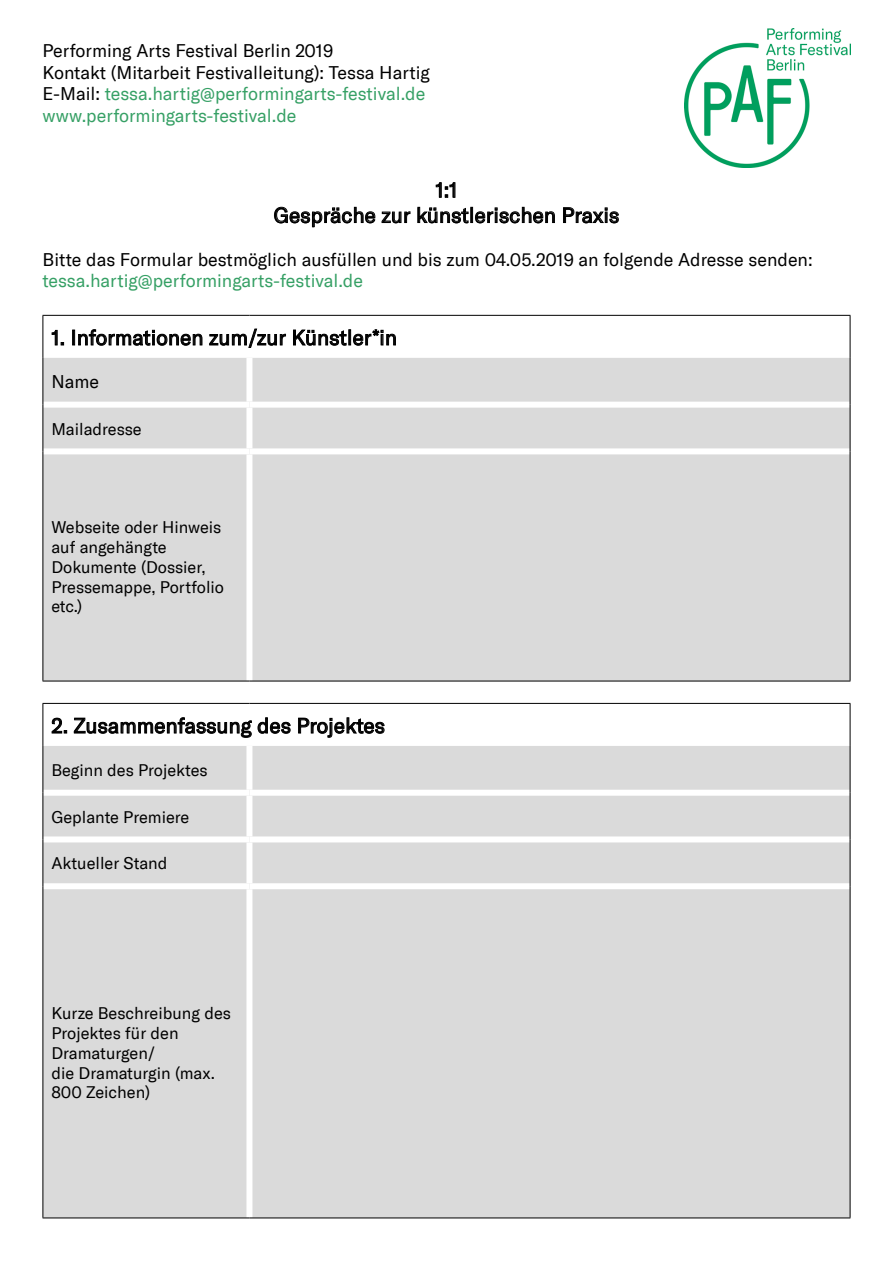
<style>
.page{position:relative;width:893px;height:1263px;background:#fff}
.page>*{position:absolute;margin:0;border:0;box-sizing:border-box;transform-origin:0 0}
.t1{font:21px/25.2px "GT America";color:#000;text-align:center}
.t2{font:18px/21.6px "GT America";color:#000}
.t3{font:18px "GT America";color:#36a065}
.t4{font:16.5px/19.8px "GT America";color:#000}
.s1{color:#36a065}
</style>
<div class="page">
<svg style="left:436px;top:182px;width:19px;height:16px"></svg>
<svg style="left:274px;top:207px;width:101px;height:20px"></svg>
<svg style="left:382px;top:211px;width:28px;height:12px"></svg>
<svg style="left:418px;top:207px;width:137px;height:16px"></svg>
<svg style="left:563px;top:207px;width:56px;height:16px"></svg>
<div style="left:44px;top:358px;width:806px;height:323px;background:#dadada"></div>
<div style="left:246px;top:358px;width:6px;height:44px;background:#fff"></div>
<div style="left:43px;top:402px;width:206px;height:6px;background:#fff"></div>
<div style="left:249px;top:402px;width:601px;height:6px;background:#fff"></div>
<div style="left:246px;top:408px;width:6px;height:40px;background:#fff"></div>
<div style="left:43px;top:448px;width:206px;height:6px;background:#fff"></div>
<div style="left:249px;top:448px;width:601px;height:6px;background:#fff"></div>
<div style="left:246px;top:454px;width:6px;height:227px;background:#fff"></div>
<hr style="left:43px;top:315px;width:206px;height:1px;background:#000">
<hr style="left:43px;top:316px;width:1px;height:42px;background:#000">
<hr style="left:249px;top:315px;width:601px;height:1px;background:#000">
<hr style="left:850px;top:316px;width:1px;height:42px;background:#000">
<hr style="left:43px;top:358px;width:1px;height:47px;background:#000">
<hr style="left:850px;top:358px;width:1px;height:47px;background:#000">
<hr style="left:43px;top:405px;width:1px;height:46px;background:#000">
<hr style="left:850px;top:405px;width:1px;height:46px;background:#000">
<hr style="left:850px;top:451px;width:1px;height:230px;background:#000">
<hr style="left:43px;top:451px;width:1px;height:230px;background:#000">
<hr style="left:43px;top:681px;width:206px;height:1px;background:#000">
<hr style="left:249px;top:681px;width:601px;height:1px;background:#000">
<svg style="left:52px;top:330px;width:12px;height:15px"></svg>
<div style="left:72px;top:330px;width:3px;height:15px;border:1px solid #000"></div>
<svg style="left:78px;top:329px;width:124px;height:17px"></svg>
<svg style="left:209px;top:328px;width:77px;height:20px"></svg>
<svg style="left:293px;top:329px;width:103px;height:17px"></svg>
<div style="left:44px;top:746px;width:806px;height:471px;background:#dadada"></div>
<div style="left:246px;top:746px;width:6px;height:44px;background:#fff"></div>
<div style="left:43px;top:790px;width:206px;height:6px;background:#fff"></div>
<div style="left:249px;top:790px;width:601px;height:6px;background:#fff"></div>
<div style="left:246px;top:796px;width:6px;height:40px;background:#fff"></div>
<div style="left:43px;top:836px;width:206px;height:6px;background:#fff"></div>
<div style="left:249px;top:836px;width:601px;height:6px;background:#fff"></div>
<div style="left:246px;top:842px;width:6px;height:41px;background:#fff"></div>
<div style="left:43px;top:883px;width:206px;height:6px;background:#fff"></div>
<div style="left:249px;top:883px;width:601px;height:6px;background:#fff"></div>
<div style="left:246px;top:889px;width:6px;height:328px;background:#fff"></div>
<hr style="left:43px;top:703px;width:206px;height:1px;background:#000">
<hr style="left:43px;top:704px;width:1px;height:42px;background:#000">
<hr style="left:249px;top:703px;width:601px;height:1px;background:#000">
<hr style="left:850px;top:704px;width:1px;height:42px;background:#000">
<hr style="left:43px;top:746px;width:1px;height:47px;background:#000">
<hr style="left:850px;top:746px;width:1px;height:47px;background:#000">
<hr style="left:43px;top:793px;width:1px;height:46px;background:#000">
<hr style="left:850px;top:793px;width:1px;height:46px;background:#000">
<hr style="left:850px;top:839px;width:1px;height:47px;background:#000">
<hr style="left:850px;top:886px;width:1px;height:331px;background:#000">
<hr style="left:43px;top:839px;width:1px;height:47px;background:#000">
<hr style="left:43px;top:886px;width:1px;height:331px;background:#000">
<hr style="left:43px;top:1217px;width:206px;height:1px;background:#000">
<hr style="left:249px;top:1217px;width:601px;height:1px;background:#000">
<svg style="left:52px;top:718px;width:15px;height:15px"></svg>
<svg style="left:74px;top:717px;width:178px;height:21px"></svg>
<svg style="left:258px;top:717px;width:33px;height:17px"></svg>
<svg style="left:298px;top:717px;width:87px;height:21px"></svg>
<img style="left:685px;top:29px;width:165px;height:139px">
<p class="t2" style="left:43px;top:40px;width:389px">Performing Arts Festival Berlin 2019<br>Kontakt (Mitarbeit Festivalleitung): Tessa Hartig E-Mail: <span class="s1">tessa.hartig@performingarts-festival.de www.performingarts-festival.de</span></p>
<p class="t1" style="left:274px;top:177px;width:347px">1:1<br>Gespräche zur künstlerischen Praxis</p>
<p class="t2" style="left:43px;top:249px;width:772px">Bitte das Formular bestmöglich ausfüllen und bis zum 04.05.2019 an folgende Adresse senden:</p>
<p class="t3" style="left:43px;top:270px;width:322px">tessa.hartig@performingarts-festival.de</p>
<p class="t1" style="left:51px;top:325px;width:347px">1. Informationen zum/zur Künstler*in</p>
<p class="t2" style="left:51px;top:371px;width:49px">Name</p>
<p class="t4" style="left:51px;top:419px;width:92px">Mailadresse</p>
<p class="t4" style="left:51px;top:517px;width:174px">Webseite oder Hinweis auf angehängte<br>Dokumente (Dossier,<br>Pressemappe, Portfolio etc.)</p>
<p class="t1" style="left:51px;top:713px;width:335px">2. Zusammenfassung des Projektes</p>
<p class="t4" style="left:51px;top:760px;width:158px">Beginn des Projektes</p>
<p class="t4" style="left:51px;top:807px;width:139px">Geplante Premiere</p>
<p class="t4" style="left:51px;top:854px;width:118px">Aktueller Stand</p>
<p class="t4" style="left:51px;top:1003px;width:181px">Kurze Beschreibung des<br>Projektes für den<br>Dramaturgen/<br>die Dramaturgin (max.<br>800 Zeichen)</p>
</div>
